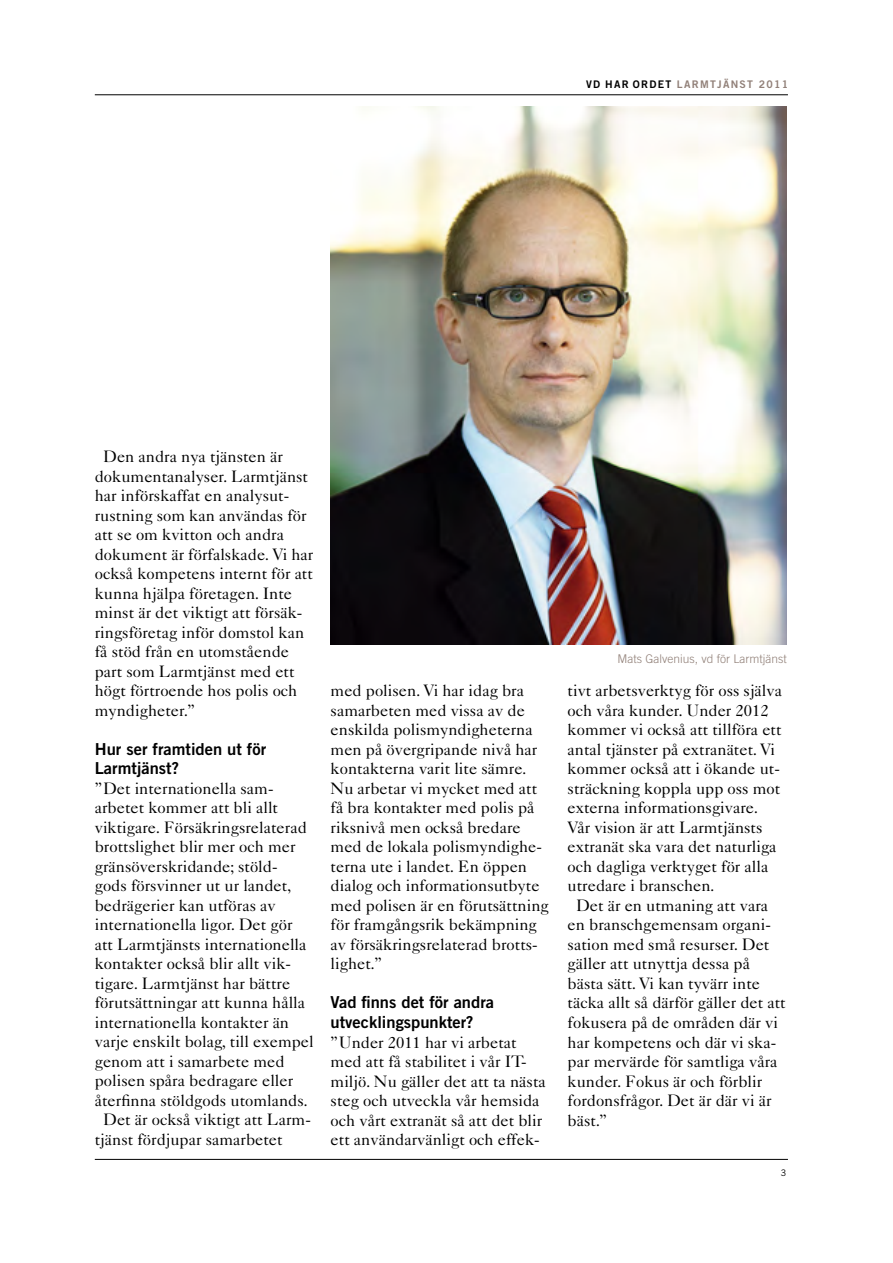
<style>
.page{position:relative;width:893px;height:1263px;background:#fff}
.page>*{position:absolute;margin:0;border:0;box-sizing:border-box;transform-origin:0 0}
.t1{font:16.5px/19.5px "Caslon 540 LT Std";color:#000}
.t2{font:16.5px/19.5px "Trade Gothic LT Std Bd 2";color:#000}
.t3{font:300 12px "Trade Gothic LT Std";color:#918078}
.t4{font:10.5px "Trade Gothic LT Std Bd 2";letter-spacing:.12em;color:#918078}
.t5{font:9px "Trade Gothic LT Std";color:#000}
.s1{color:#000}
</style>
<div class="page">
<hr style="left:95px;top:95px;width:693px;height:1px;background:#000">
<hr style="left:95px;top:1159px;width:693px;height:1px;background:#000">
<img style="left:331px;top:106px;width:456px;height:538px">
<p class="t4" style="left:586px;top:80px;width:204px"><span class="s1">VD HAR ORDET</span> LARMTJÄNST 2011</p>
<p class="t1" style="left:95px;top:448px;width:220px;text-indent:8px">Den andra nya tjänsten är dokumentanalyser. Larmtjänst har införskaffat en analysut&shy;rustning som kan användas för att se om kvitton och andra dokument är förfalskade. Vi har också kompetens internt för att kunna hjälpa företagen. Inte minst är det viktigt att försäk&shy;ringsföretag inför domstol kan få stöd från en utomstående part som Larmtjänst med ett högt förtroende hos polis och myndigheter.”</p>
<p class="t2" style="left:95px;top:741px;width:173px">Hur ser framtiden ut för<br>Larmtjänst?</p>
<p class="t1" style="left:95px;top:780px;width:180px">”Det internationella sam-</p>
<p class="t1" style="left:95px;top:799px;width:185px">arbetet kommer att bli allt</p>
<p class="t1" style="left:95px;top:819px;width:214px">viktigare. Försäkringsrelaterad</p>
<p class="t1" style="left:95px;top:838px;width:202px">brottslighet blir mer och mer</p>
<p class="t1" style="left:95px;top:858px;width:184px">gränsöverskridande; stöld-</p>
<p class="t1" style="left:95px;top:877px;width:198px">gods försvinner ut ur landet,</p>
<p class="t1" style="left:95px;top:897px;width:183px">bedrägerier kan utföras av</p>
<p class="t1" style="left:95px;top:916px;width:199px">internationella ligor. Det gör</p>
<p class="t1" style="left:95px;top:936px;width:213px">att Larmtjänsts internationella</p>
<p class="t1" style="left:95px;top:955px;width:198px">kontakter också blir allt vik-</p>
<p class="t1" style="left:95px;top:975px;width:197px">tigare. Larmtjänst har bättre</p>
<p class="t1" style="left:95px;top:995px;width:212px">förutsättningar att kunna hålla</p>
<p class="t1" style="left:95px;top:1014px;width:196px">internationella kontakter än</p>
<p class="t1" style="left:95px;top:1034px;width:220px">varje enskilt bolag, till exempel</p>
<p class="t1" style="left:95px;top:1053px;width:191px">genom att i samarbete med</p>
<p class="t1" style="left:95px;top:1073px;width:200px">polisen spåra bedragare eller</p>
<p class="t1" style="left:95px;top:1092px;width:215px">återfinna stöldgods utomlands.</p>
<p class="t1" style="left:103px;top:1112px;width:209px">Det är också viktigt att Larm-</p>
<p class="t1" style="left:95px;top:1131px;width:189px">tjänst fördjupar samarbetet</p>
<p class="t1" style="left:331px;top:683px;width:220px">med polisen. Vi har idag bra samarbeten med vissa av de enskilda polismyndigheterna men på övergripande nivå har kontakterna varit lite sämre.<br>Nu arbetar vi mycket med att få bra kontakter med polis på riksnivå men också bredare med de lokala polismyndighe&shy;terna ute i landet. En öppen dialog och informationsutbyte med polisen är en förutsättning för framgångsrik bekämpning av försäkringsrelaterad brotts&shy;lighet.”</p>
<p class="t2" style="left:331px;top:994px;width:165px">Vad finns det för andra utvecklingspunkter?</p>
<p class="t1" style="left:331px;top:1034px;width:217px">”Under 2011 har vi arbetat med att få stabilitet i vår IT&shy;miljö. Nu gäller det att ta nästa steg och utveckla vår hemsida och vårt extranät så att det blir ett användarvänligt och effek-</p>
<p class="t3" style="left:617px;top:655px;width:171px">Mats Galvenius, vd för Larmtjänst</p>
<p class="t1" style="left:568px;top:683px;width:216px">tivt arbetsverktyg för oss själva</p>
<p class="t1" style="left:568px;top:702px;width:202px">och våra kunder. Under 2012</p>
<p class="t1" style="left:568px;top:722px;width:216px">kommer vi också att tillföra ett</p>
<p class="t1" style="left:568px;top:741px;width:209px">antal tjänster på extranätet. Vi</p>
<p class="t1" style="left:568px;top:761px;width:214px">kommer också att i ökande ut-</p>
<p class="t1" style="left:568px;top:780px;width:214px">sträckning koppla upp oss mot</p>
<p class="t1" style="left:568px;top:800px;width:192px">externa informationsgivare.</p>
<p class="t1" style="left:568px;top:819px;width:196px">Vår vision är att Larmtjänsts</p>
<p class="t1" style="left:568px;top:839px;width:210px">extranät ska vara det naturliga</p>
<p class="t1" style="left:568px;top:858px;width:202px">och dagliga verktyget för alla</p>
<p class="t1" style="left:568px;top:878px;width:149px">utredare i branschen.</p>
<p class="t1" style="left:576px;top:897px;width:193px">Det är en utmaning att vara</p>
<p class="t1" style="left:568px;top:917px;width:205px">en branschgemensam organi-</p>
<p class="t1" style="left:568px;top:936px;width:203px">sation med små resurser. Det</p>
<p class="t1" style="left:568px;top:956px;width:184px">gäller att utnyttja dessa på</p>
<p class="t1" style="left:568px;top:975px;width:194px">bästa sätt. Vi kan tyvärr inte</p>
<p class="t1" style="left:568px;top:995px;width:220px">täcka allt så därför gäller det att</p>
<p class="t1" style="left:568px;top:1014px;width:212px">fokusera på de områden där vi</p>
<p class="t1" style="left:568px;top:1034px;width:210px">har kompetens och där vi ska-</p>
<p class="t1" style="left:568px;top:1053px;width:211px">par mervärde för samtliga våra</p>
<p class="t1" style="left:568px;top:1073px;width:196px">kunder. Fokus är och förblir</p>
<p class="t1" style="left:568px;top:1092px;width:206px">fordonsfrågor. Det är där vi är</p>
<p class="t1" style="left:568px;top:1112px;width:42px">bäst.”</p>
<p class="t5" style="left:781px;top:1170px;width:7px">3</p>
</div>
